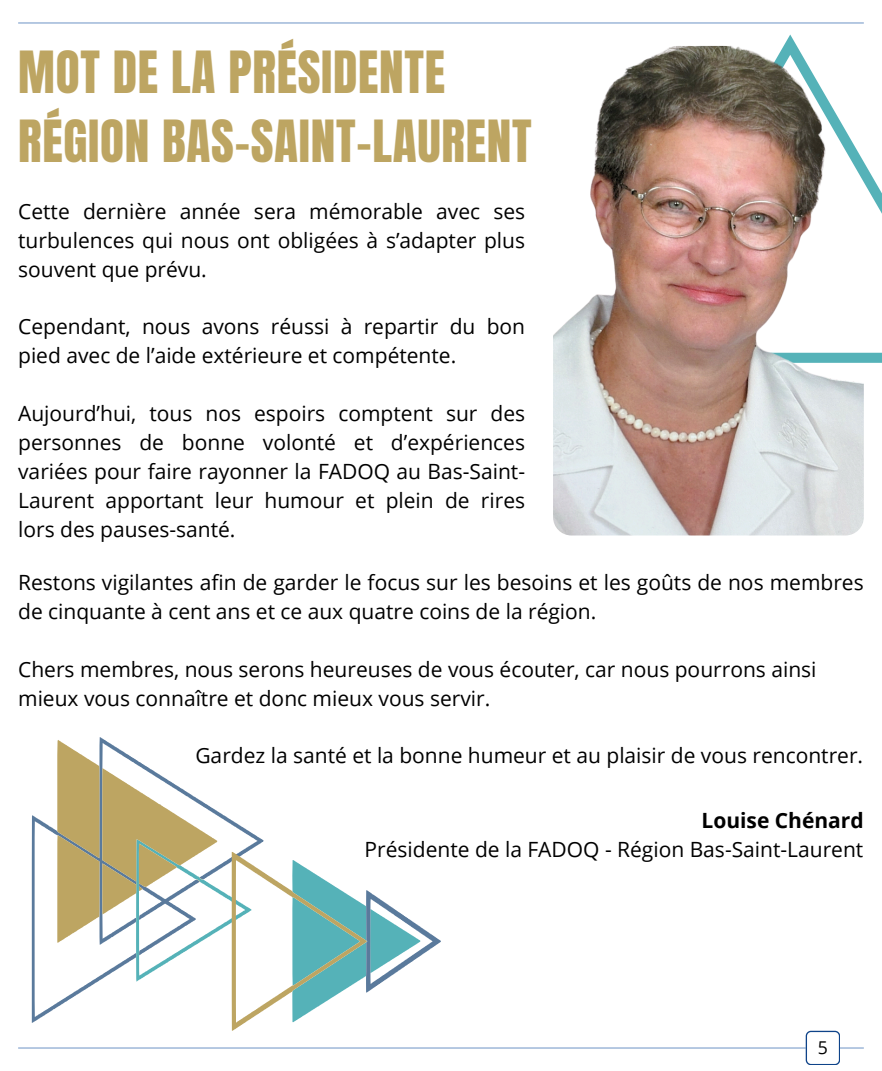
<style>
.page{position:relative;width:882px;height:1071px;background:#fff}
.page>*{position:absolute;margin:0;border:0;box-sizing:border-box;transform-origin:0 0}
.t1{font:49.35px/68.2px "Anton";letter-spacing:.015em;color:#bda562}
.t2{font:21px/28.9px "Open Sans";color:#000}
.t3{font:700 21px "Open Sans";color:#000}
.t4{font:17.68px "Open Sans";color:#000}
</style>
<div class="page">
<hr style="left:18px;top:22px;width:846px;height:2px;background:#90add3">
<svg style="left:700px;top:35px;width:182px;height:328px"></svg>
<img style="left:553px;top:46px;width:311px;height:489px;border-radius:18px">
<svg style="left:32px;top:815px;width:25px;height:208px"></svg>
<svg style="left:57px;top:737px;width:384px;height:293px"></svg>
<hr style="left:18px;top:1047px;width:846px;height:2px;background:#90add3">
<svg style="left:806px;top:1031px;width:34px;height:34px"></svg>
<p class="t1" style="left:18px;top:39px;width:515px">MOT DE LA PRÉSIDENTE<br>RÉGION BAS-SAINT-LAURENT</p>
<p class="t2" style="left:18px;top:196px;width:509px;text-align:justify">Cette dernière année sera mémorable avec ses turbulences qui nous ont obligées à s’adapter plus souvent que prévu.</p>
<p class="t2" style="left:18px;top:312px;width:509px">Cependant, nous avons réussi à repartir du bon pied avec de l’aide extérieure et compétente.</p>
<p class="t2" style="left:18px;top:398px;width:509px;text-align:justify">Aujourd’hui, tous nos espoirs comptent sur des personnes de bonne volonté et d’expériences variées pour faire rayonner la FADOQ au Bas-Saint-Laurent apportant leur humour et plein de rires lors des pauses-santé.</p>
<p class="t2" style="left:18px;top:568px;width:847px">Restons vigilantes afin de garder le focus sur les besoins et les goûts de nos membres de cinquante à cent ans et ce aux quatre coins de la région.</p>
<h1 class="t2" style="left:18px;top:654px;width:800px">Chers membres, nous serons heureuses de vous écouter, car nous pourrons ainsi mieux vous connaître et donc mieux vous servir.</h1>
<p class="t2" style="left:195px;top:741px;width:669px">Gardez la santé et la bonne humeur et au plaisir de vous rencontrer.</p>
<p class="t3" style="left:702px;top:805px;width:164px">Louise Chénard</p>
<p class="t2" style="left:365px;top:834px;width:500px">Présidente de la FADOQ - Région Bas-Saint-Laurent</p>
<p class="t4" style="left:818px;top:1035px;width:12px">5</p>
</div>
